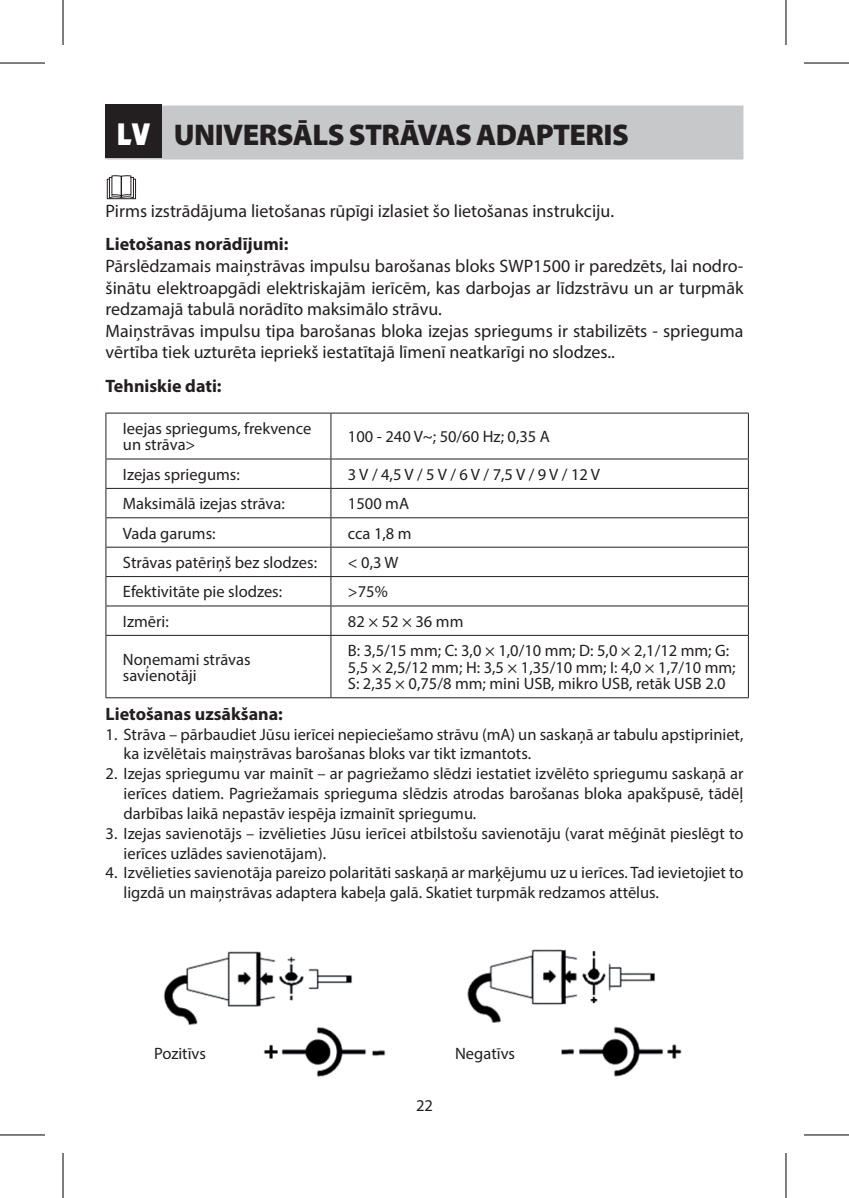
<style>
.page{position:relative;width:849px;height:1198px;background:#fff}
.page>*{position:absolute;margin:0;border:0;box-sizing:border-box;transform-origin:0 0}
.t1{font:900 30px "Myriad Pro";letter-spacing:-.02em;color:#231f20}
.t2{font:900 30px "Kabel LT Std";color:#fff}
.t3{font:18px/21.6px "Myriad Pro";color:#231f20}
.t4{font:700 18px "Myriad Pro";color:#231f20}
.t5{font:16.5px/19.8px "Myriad Pro";color:#231f20}
</style>
<div class="page">
<div style="left:106px;top:105px;width:637px;height:54px;background:#c7c8ca"></div>
<svg style="left:107px;top:175px;width:29px;height:24px"></svg>
<hr style="left:106px;top:412px;width:225px;height:1px;background:#231f20">
<hr style="left:105px;top:413px;width:1px;height:45px;background:#231f20">
<hr style="left:331px;top:412px;width:418px;height:1px;background:#231f20">
<hr style="left:330px;top:413px;width:1px;height:45px;background:#231f20">
<hr style="left:748px;top:413px;width:1px;height:45px;background:#231f20">
<hr style="left:106px;top:458px;width:225px;height:1px;background:#231f20">
<hr style="left:331px;top:458px;width:418px;height:1px;background:#231f20">
<hr style="left:106px;top:488px;width:225px;height:1px;background:#231f20">
<hr style="left:331px;top:488px;width:418px;height:1px;background:#231f20">
<hr style="left:106px;top:517px;width:225px;height:1px;background:#231f20">
<hr style="left:331px;top:517px;width:418px;height:1px;background:#231f20">
<hr style="left:106px;top:546px;width:225px;height:1px;background:#231f20">
<hr style="left:331px;top:546px;width:418px;height:1px;background:#231f20">
<hr style="left:106px;top:576px;width:225px;height:1px;background:#231f20">
<hr style="left:331px;top:576px;width:418px;height:1px;background:#231f20">
<hr style="left:106px;top:605px;width:225px;height:1px;background:#231f20">
<svg style="left:105px;top:459px;width:1px;height:176px"></svg>
<hr style="left:331px;top:605px;width:418px;height:1px;background:#231f20">
<svg style="left:330px;top:459px;width:1px;height:176px"></svg>
<svg style="left:748px;top:459px;width:1px;height:176px"></svg>
<hr style="left:106px;top:635px;width:225px;height:1px;background:#231f20">
<hr style="left:105px;top:635px;width:1px;height:62px;background:#231f20">
<hr style="left:331px;top:635px;width:418px;height:1px;background:#231f20">
<hr style="left:330px;top:635px;width:1px;height:62px;background:#231f20">
<hr style="left:748px;top:635px;width:1px;height:62px;background:#231f20">
<hr style="left:106px;top:697px;width:225px;height:1px;background:#231f20">
<hr style="left:331px;top:697px;width:418px;height:1px;background:#231f20">
<div style="left:106px;top:104px;width:56px;height:54px;background:#231f20"></div>
<img style="left:163px;top:949px;width:519px;height:129px">
<div style="left:154px;top:1040px;width:100px;height:25px;background:#fff"></div>
<div style="left:455px;top:1040px;width:97px;height:24px;background:#fff"></div>
<svg style="left:786px;top:0;width:1px;height:45px"></svg>
<svg style="left:786px;top:1153px;width:1px;height:44px"></svg>
<hr style="left:0;top:62px;width:45px;height:2px;background:#000">
<hr style="left:804px;top:62px;width:45px;height:2px;background:#000">
<hr style="left:0;top:1134px;width:45px;height:1px;background:#000">
<hr style="left:804px;top:1134px;width:45px;height:1px;background:#000">
<hr style="left:62px;top:0;width:2px;height:45px;background:#000">
<hr style="left:62px;top:1152px;width:2px;height:45px;background:#000">
<hr style="left:785px;top:0;width:1px;height:45px;background:#000">
<hr style="left:785px;top:1152px;width:1px;height:45px;background:#000">
<h1 class="t2" style="left:117px;top:115px;width:35px">LV</h1>
<h1 class="t1" style="left:174px;top:115px;width:456px">UNIVERSĀLS STRĀVAS ADAPTERIS</h1>
<p class="t3" style="left:106px;top:200px;width:510px">Pirms izstrādājuma lietošanas rūpīgi izlasiet šo lietošanas instrukciju.</p>
<p class="t4" style="left:106px;top:233px;width:184px">Lietošanas norādījumi:</p>
<p class="t3" style="left:106px;top:255px;width:639px">Pārslēdzamais maiņstrāvas impulsu barošanas bloks SWP1500 ir paredzēts, lai nodro&shy;šinātu elektroapgādi elektriskajām ierīcēm, kas darbojas ar līdzstrāvu un ar turpmāk redzamajā tabulā norādīto maksimālo strāvu.<br>Maiņstrāvas impulsu tipa barošanas bloka izejas spriegums ir stabilizēts - sprieguma vērtība tiek uzturēta iepriekš iestatītajā līmenī neatkarīgi no slodzes..</p>
<p class="t4" style="left:106px;top:374px;width:118px">Tehniskie dati:</p>
<p class="t5" style="left:123px;top:420px;width:190px;line-height:16.5px">Ieejas spriegums, frekvence un strāva&gt;</p>
<p class="t5" style="left:348px;top:426px;width:204px">100 - 240 V~; 50/60 Hz; 0,35 A</p>
<p class="t5" style="left:123px;top:464px;width:118px">Izejas spriegums:</p>
<p class="t5" style="left:348px;top:464px;width:254px">3 V / 4,5 V / 5 V / 6 V / 7,5 V / 9 V / 12 V</p>
<p class="t5" style="left:123px;top:493px;width:163px">Maksimālā izejas strāva:</p>
<p class="t5" style="left:348px;top:493px;width:63px">1500 mA</p>
<p class="t5" style="left:123px;top:523px;width:94px">Vada garums:</p>
<p class="t5" style="left:348px;top:523px;width:65px">cca 1,8 m</p>
<p class="t5" style="left:123px;top:552px;width:196px">Strāvas patēriņš bez slodzes:</p>
<p class="t5" style="left:348px;top:552px;width:52px">&lt; 0,3 W</p>
<p class="t5" style="left:123px;top:582px;width:161px">Efektivitāte pie slodzes:</p>
<p class="t5" style="left:348px;top:582px;width:41px">&gt;75%</p>
<p class="t5" style="left:123px;top:611px;width:47px">Izmēri:</p>
<p class="t5" style="left:348px;top:611px;width:117px">82 × 52 × 36 mm</p>
<p class="t5" style="left:123px;top:650px;width:129px;line-height:16.5px">Noņemami strāvas savienotāji</p>
<p class="t5" style="left:348px;top:642px;width:389px;line-height:16.5px">B: 3,5/15 mm; C: 3,0 × 1,0/10 mm; D: 5,0 × 2,1/12 mm; G:<br>5,5 × 2,5/12 mm; H: 3,5 × 1,35/10 mm; I: 4,0 × 1,7/10 mm;<br>S: 2,35 × 0,75/8 mm; mini USB, mikro USB, retāk USB 2.0</p>
<p class="t4" style="left:106px;top:702px;width:179px">Lietošanas uzsākšana:</p>
<p class="t5" style="left:124px;top:724px;width:621px;text-indent:-18px">1. Strāva – pārbaudiet Jūsu ierīcei nepieciešamo strāvu (mA) un saskaņā ar tabulu apstipriniet, ka izvēlētais maiņstrāvas barošanas bloks var tikt izmantots.</p>
<p class="t5" style="left:124px;top:763px;width:621px;text-align:justify;text-indent:-18px">2. Izejas spriegumu var mainīt – ar pagriežamo slēdzi iestatiet izvēlēto spriegumu saskaņā ar ierīces datiem. Pagriežamais sprieguma slēdzis atrodas barošanas bloka apakšpusē, tādēļ darbības laikā nepastāv iespēja izmainīt spriegumu.</p>
<p class="t5" style="left:124px;top:823px;width:621px;text-indent:-18px">3. Izejas savienotājs – izvēlieties Jūsu ierīcei atbilstošu savienotāju (varat mēģināt pieslēgt to ierīces uzlādes savienotājam).</p>
<p class="t5" style="left:124px;top:862px;width:621px;text-indent:-18px">4. Izvēlieties savienotāja pareizo polaritāti saskaņā ar marķējumu uz u ierīces. Tad ievietojiet to ligzdā un maiņstrāvas adaptera kabeļa galā. Skatiet turpmāk redzamos attēlus.</p>
<p class="t5" style="left:154px;top:1043px;width:53px">Pozitīvs</p>
<p class="t5" style="left:455px;top:1042px;width:61px">Negatīvs</p>
<p class="t5" style="left:416px;top:1095px;width:18px">22</p>
</div>
